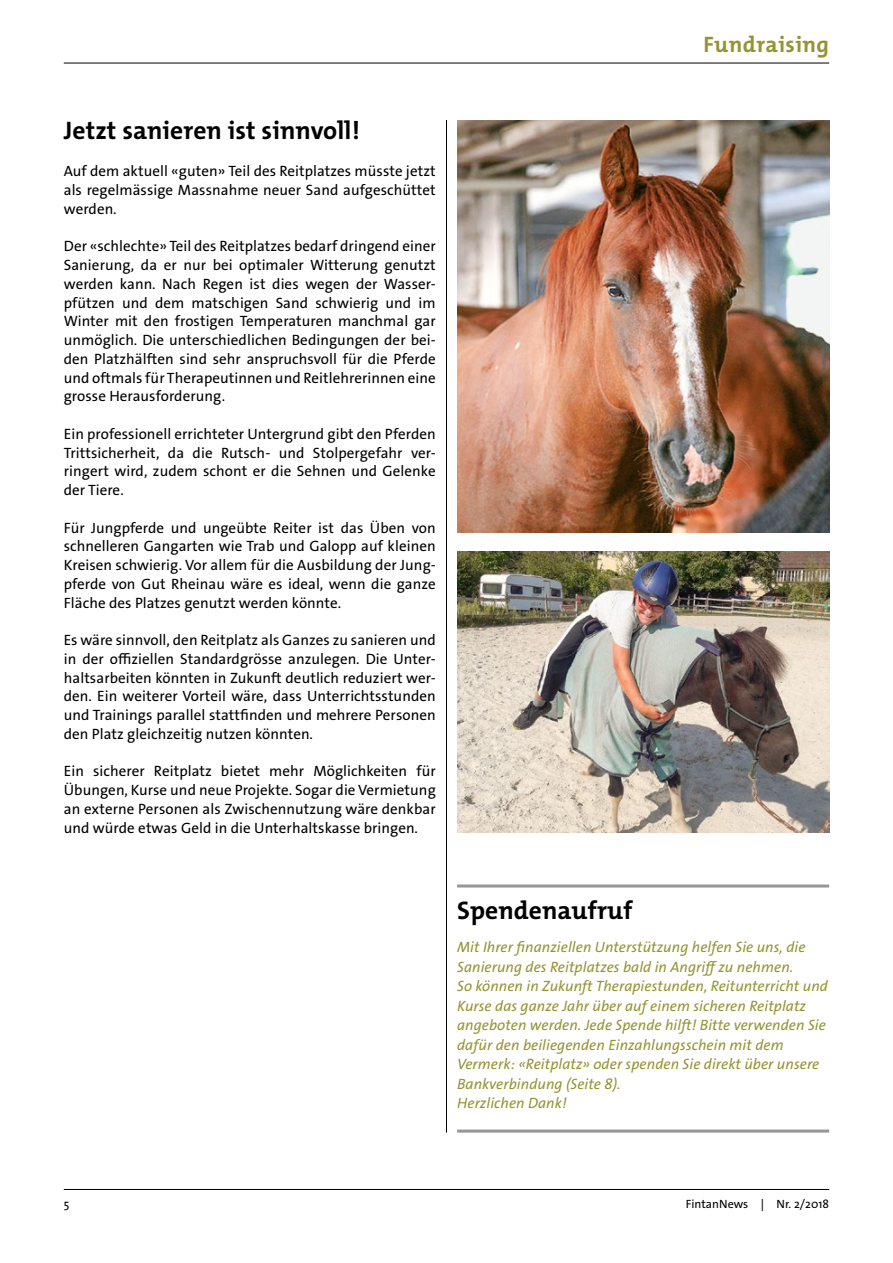
<style>
.page{position:relative;width:893px;height:1263px;background:#fff}
.page>*{position:absolute;margin:0;border:0;box-sizing:border-box;transform-origin:0 0}
.Titel_Kästchen{font:700 25.5px "The Mix Os F";letter-spacing:.005em;color:#000}
.Rubrik{font:700 22.5px "The Mix Os F";letter-spacing:.02em;color:#959332}
.Lauftext_10_12_5pt{font:15px/18.8px "The Sans Os F";letter-spacing:.005em;color:#000;text-align:justify}
.Lauftext_Kästchen{font:italic 15px/19.5px "The Sans Os F";letter-spacing:.005em;color:#959332}
.Fusszeile_und_Pagina{font:12px "The Sans Os F";letter-spacing:.005em;color:#000}
</style>
<div class="page">
<hr style="left:64px;top:63px;width:765px;height:1px;background:#000">
<hr style="left:64px;top:1189px;width:765px;height:1px;background:#000">
<img style="left:457px;top:551px;width:372px;height:282px">
<hr style="left:457px;top:884px;width:372px;height:3px;background:#959696">
<hr style="left:457px;top:1129px;width:372px;height:3px;background:#959696">
<img style="left:457px;top:120px;width:372px;height:412px">
<hr style="left:446px;top:120px;width:1px;height:1012px;background:#000">
<p class="Titel_Kästchen" style="left:64px;top:114px;width:298px">Jetzt sanieren ist sinnvoll!</p>
<p class="Lauftext_10_12_5pt" style="left:64px;top:162px;width:373px">Auf dem aktuell «guten» Teil des Reitplatzes müsste jetzt als regelmässige Massnahme neuer Sand aufgeschüttet werden.</p>
<p class="Lauftext_10_12_5pt" style="left:64px;top:237px;width:373px">Der «schlechte» Teil des Reitplatzes bedarf dringend einer Sanierung, da er nur bei optimaler Witterung genutzt werden kann. Nach Regen ist dies wegen der Wasser&shy;pfützen und dem matschigen Sand schwierig und im Winter mit den frostigen Temperaturen manchmal gar unmöglich. Die unterschiedlichen Bedingungen der bei&shy;den Platzhälften sind sehr anspruchsvoll für die Pferde und oftmals für Therapeutinnen und Reitlehrerinnen eine grosse Herausforderung.</p>
<p class="Lauftext_10_12_5pt" style="left:64px;top:424px;width:373px">Ein professionell errichteter Untergrund gibt den Pferden Trittsicherheit, da die Rutsch- und Stolpergefahr ver&shy;ringert wird, zudem schont er die Sehnen und Gelenke der Tiere.</p>
<p class="Lauftext_10_12_5pt" style="left:64px;top:518px;width:373px">Für Jungpferde und ungeübte Reiter ist das Üben von schnelleren Gangarten wie Trab und Galopp auf kleinen Kreisen schwierig. Vor allem für die Ausbildung der Jung&shy;pferde von Gut Rheinau wäre es ideal, wenn die ganze Fläche des Platzes genutzt werden könnte.</p>
<p class="Lauftext_10_12_5pt" style="left:64px;top:631px;width:373px">Es wäre sinnvoll, den Reitplatz als Ganzes zu sanieren und in der offiziellen Standardgrösse anzulegen. Die Unter&shy;haltsarbeiten könnten in Zukunft deutlich reduziert wer&shy;den. Ein weiterer Vorteil wäre, dass Unterrichtsstunden und Trainings parallel stattfinden und mehrere Personen den Platz gleichzeitig nutzen könnten.</p>
<p class="Lauftext_10_12_5pt" style="left:64px;top:762px;width:373px">Ein sicherer Reitplatz bietet mehr Möglichkeiten für Übungen, Kurse und neue Projekte. Sogar die Vermietung an externe Personen als Zwischennutzung wäre denkbar und würde etwas Geld in die Unterhaltskasse bringen.</p>
<p class="Rubrik" style="left:703px;top:30px;width:127px">Fundraising</p>
<p class="Titel_Kästchen" style="left:457px;top:894px;width:177px">Spendenaufruf</p>
<p class="Lauftext_Kästchen" style="left:457px;top:937px;width:372px">Mit Ihrer finanziellen Unterstützung helfen Sie uns, die Sanierung des Reitplatzes bald in Angriff zu nehmen.<br>So können in Zukunft Therapiestunden, Reitunterricht und Kurse das ganze Jahr über auf einem sicheren Reitplatz angeboten werden. Jede Spende hilft! Bitte verwenden Sie dafür den beiliegenden Einzahlungsschein mit dem Vermerk: «Reitplatz» oder spenden Sie direkt über unsere Bankverbindung (Seite 8).</p>
<p class="Lauftext_Kästchen" style="left:457px;top:1093px;width:111px">Herzlichen Dank!</p>
<p class="Fusszeile_und_Pagina" style="left:64px;top:1196px;width:7px">5</p>
<p class="Fusszeile_und_Pagina" style="left:686px;top:1196px;width:145px">FintanNews ↕ Nr. 2/2018</p>
</div>
